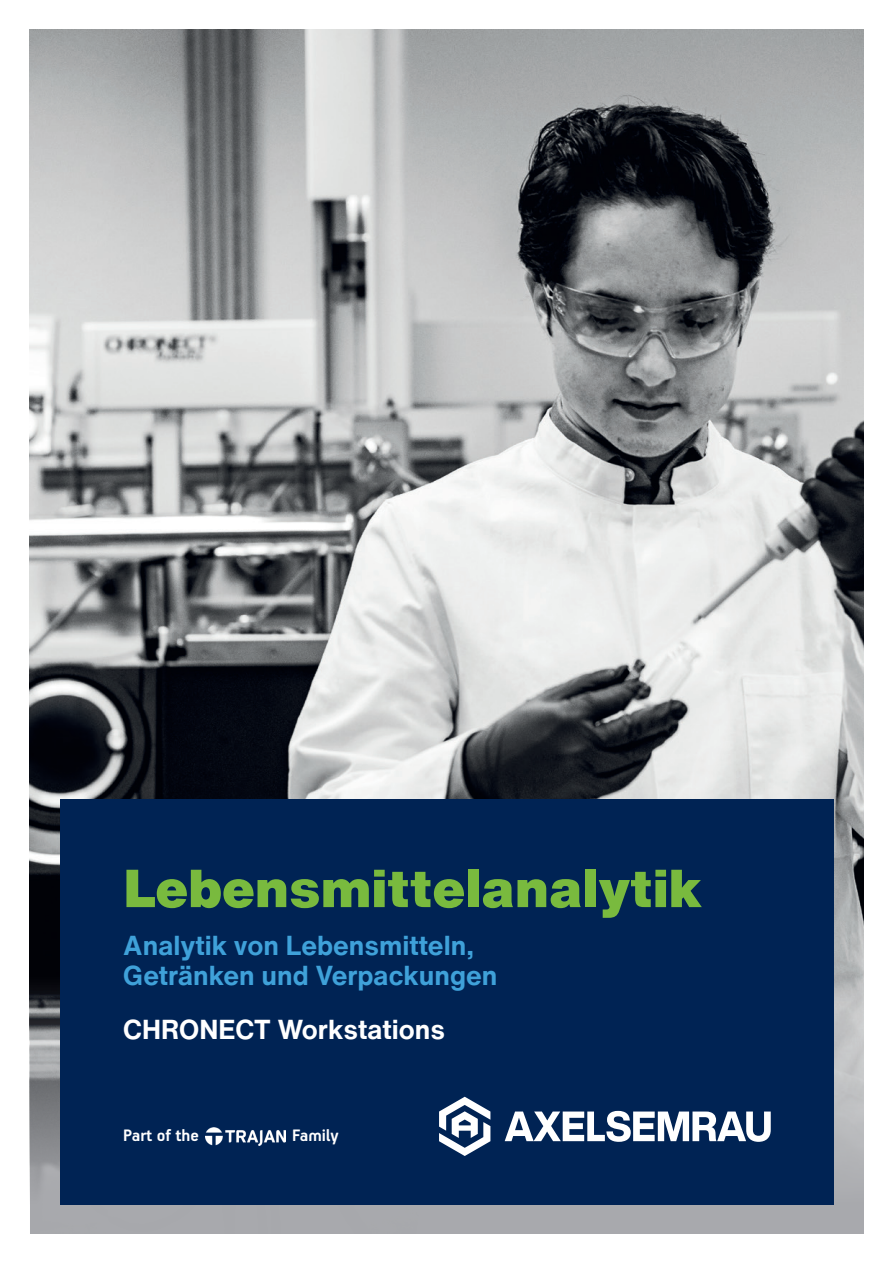
<style>
.page{position:relative;width:893px;height:1263px;background:#fff}
.page>*{position:absolute;margin:0;border:0;box-sizing:border-box;transform-origin:0 0}
.t1{font:900 52.5px "Helvetica Now Text";color:#79ba3e}
.t2{font:700 27px/30px "Helvetica Now Text";color:#3fa1d9}
.t3{font:700 27px "Helvetica Now Text";color:#fff}
.t4{font:700 18.6px "PF Handbook Pro";color:#fff}
</style>
<div class="page">
<img style="left:30px;top:30px;width:833px;height:1203px">
<div style="left:60px;top:799px;width:773px;height:405px;background:#002354"></div>
<svg style="left:505px;top:1111px;width:266px;height:31px"></svg>
<svg style="left:439px;top:1097px;width:51px;height:59px"></svg>
<img style="left:206px;top:1127px;width:79px;height:18px">
<h1 class="t1" style="left:123px;top:849px;width:581px">Lebensmittelanalytik</h1>
<p class="t2" style="left:123px;top:930px;width:376px">Analytik von Lebensmitteln,<br>Getränken und Verpackungen</p>
<p class="t3" style="left:123px;top:1009px;width:323px">CHRONECT Workstations</p>
<p class="t4" style="left:123px;top:1124px;width:77px">Part of the</p>
<p class="t4" style="left:292px;top:1124px;width:48px">Family</p>
</div>
